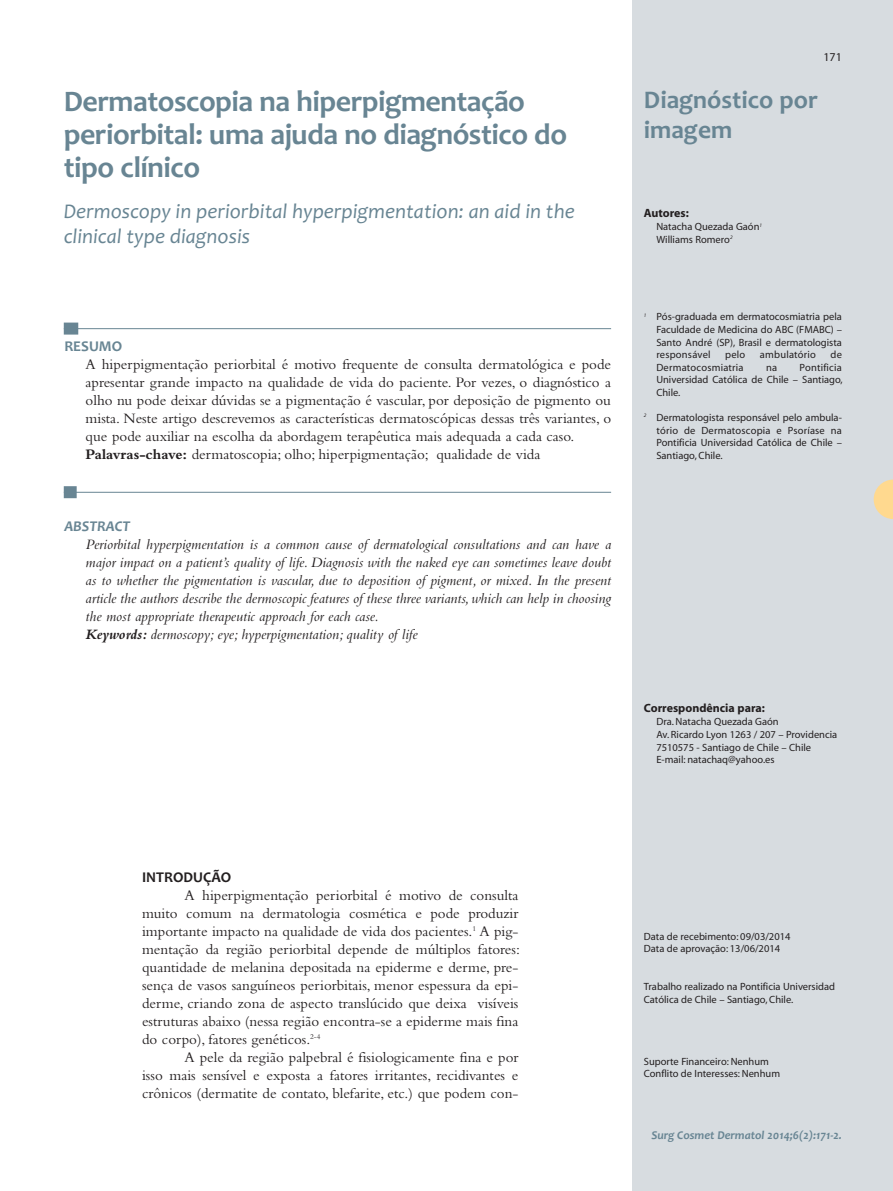
<style>
.page{position:relative;width:893px;height:1191px;background:#fff}
.page>*{position:absolute;margin:0;border:0;box-sizing:border-box;transform-origin:0 0}
.t1{font:700 30px/33px "Candara";letter-spacing:-.015em;color:#688593}
.t2{font:700 25.5px/30px "Candara";color:#688593}
.t3{font:italic 21px/25.5px "Candara";color:#688593}
.t4{font:15px/18px "Bembo";color:#231f20;text-align:justify}
.t5{font:italic 15px/18px "Bembo";color:#231f20}
.t6{font:700 15px "Candara";color:#231f20}
.t7{font:italic 700 15px "Candara";color:#688593}
.t8{font:700 15px "Candara";color:#688593}
.t9{font:italic 700 12px "Candara";color:#688593}
.t10{font:700 12px "Myriad";color:#231f20}
.t11{font:12px "Myriad";color:#231f20}
.t12{font:10.5px/12.6px "Myriad";color:#231f20}
.t13{font:10.5px "Myriad";letter-spacing:.02em;color:#231f20}
.s1{font-weight:700}
</style>
<div class="page">
<div style="left:633px;top:0;width:260px;height:1191px;background:#d7dce0"></div>
<hr style="left:64px;top:328px;width:547px;height:1px;background:#688593">
<div style="left:64px;top:322px;width:14px;height:12px;background:#688593"></div>
<hr style="left:64px;top:492px;width:547px;height:1px;background:#688593">
<div style="left:64px;top:486px;width:13px;height:12px;background:#688593"></div>
<svg style="left:874px;top:479px;width:19px;height:40px"></svg>
<h1 class="t1" style="left:64px;top:88px;width:505px">Dermatoscopia na hiperpigmentação periorbital: uma ajuda no diagnóstico do tipo clínico</h1>
<h3 class="t3" style="left:64px;top:200px;width:512px">Dermoscopy in periorbital hyperpigmentation: an aid in the clinical type diagnosis</h3>
<p class="t8" style="left:64px;top:340px;width:59px">RESU MO</p>
<p class="t4" style="left:86px;top:356px;width:527px;text-align:left">A hiperpigmentação periorbital é motivo frequente de consulta dermatológica e pode apresentar grande impacto na qualidade de vida do paciente. Por vezes, o diagnóstico a olho nu pode deixar dúvidas se a pigmentação é vascular, por deposição de pigmento ou mista. Neste artigo descrevemos as características dermatoscópicas dessas três variantes, o que pode auxiliar na escolha da abordagem terapêutica mais adequada a cada caso.<br><span class="s1">Palavras-chave:</span> dermatoscopia; olho; hiperpigmentação; qualidade de vida</p>
<p class="t7" style="left:64px;top:517px;width:67px">ABSTRACT</p>
<p class="t5" style="left:86px;top:536px;width:527px">Periorbital hyperpigmentation is a common cause of dermatological consultations and can have a major impact on a patient’s quality of life. Diagnosis with the naked eye can sometimes leave doubt as to whether the pigmentation is vascular, due to deposition of pigment, or mixed. In the present article the authors describe the dermoscopic features of these three variants, which can help in choosing the most appropriate therapeutic approach for each case.<br><span class="s1">Keywords:</span> dermoscopy; eye; hyperpigmentation; quality of life</p>
<p class="t11" style="left:823px;top:52px;width:20px">171</p>
<h2 class="t2" style="left:644px;top:87px;width:175px">Diagnóstico por imagem</h2>
<p class="t10" style="left:644px;top:208px;width:47px">Autores:</p>
<p class="t12" style="left:656px;top:221px;width:107px">Natacha Quezada Gaón<sup>1<br></sup>Williams Romero<sup>2</sup></p>
<p class="t12" style="left:656px;top:311px;width:187px;text-align:justify;text-indent:-12px"><sup>1</sup> Pós-graduada em dermatocosmiatria pela Faculdade de Medicina do ABC (FMABC) – Santo André (SP), Brasil e dermatologista responsável</p>
<p class="t12" style="left:725px;top:349px;width:22px">pelo</p>
<p class="t13" style="left:760px;top:351px;width:58px">ambulatório</p>
<p class="t12" style="left:830px;top:349px;width:13px">de</p>
<p class="t13" style="left:656px;top:363px;width:89px">Dermatocosmiatria</p>
<p class="t12" style="left:766px;top:362px;width:13px">na</p>
<p class="t12" style="left:656px;top:362px;width:188px;text-align:justify;text-indent:143px">Pontificia Universidad Católica de Chile – Santiago, Chile.</p>
<p class="t12" style="left:656px;top:412px;width:187px;text-align:justify;text-indent:-12px"><sup>2</sup> Dermatologista responsável pelo ambula&shy;tório de Dermatoscopia e Psoríase na Pontificia Universidad Católica de Chile – Santiago, Chile.</p>
<p class="t10" style="left:644px;top:703px;width:123px">Correspondência para:</p>
<p class="t12" style="left:656px;top:716px;width:182px">Dra. Natacha Quezada Gaón<br>Av. Ricardo Lyon 1263 / 207 – Providencia<br>7510575 - Santiago de Chile – Chile<br>E-mail: natachaq@yahoo.es</p>
<p class="t6" style="left:142px;top:872px;width:91px">INTRODUÇÃO</p>
<p class="t4" style="left:142px;top:888px;width:379px;text-indent:43px">A hiperpigmentação periorbital é motivo de consulta muito comum na dermatologia cosmética e pode produzir importante impacto na qualidade de vida dos pacientes.<sup>1</sup> A pig&shy;mentação da região periorbital depende de múltiplos fatores: quantidade de melanina depositada na epiderme e derme, pre&shy;sença de vasos sanguíneos periorbitais, menor espessura da epi&shy;derme, criando zona de aspecto translúcido que deixa visíveis estruturas abaixo (nessa região encontra-se a epiderme mais fina do corpo), fatores genéticos.<sup>2-4</sup></p>
<p class="t4" style="left:142px;top:1050px;width:378px;text-indent:43px">A pele da região palpebral é fisiologicamente fina e por isso mais sensível e exposta a fatores irritantes, recidivantes e crônicos (dermatite de contato, blefarite, etc.) que podem con-</p>
<p class="t12" style="left:644px;top:930px;width:148px">Data de recebimento: 09/03/2014<br>Data de aprovação: 13/06/2014</p>
<p class="t12" style="left:644px;top:981px;width:193px">Trabalho realizado na Pontificia Universidad<br>Católica de Chile – Santiago, Chile.</p>
<p class="t12" style="left:644px;top:1056px;width:138px">Suporte Financeiro: Nenhum<br>Conflito de Interesses: Nenhum</p>
<p class="t9" style="left:651px;top:1127px;width:192px">Surg Cosmet Dermatol 2014;6(2):171-2.</p>
</div>
